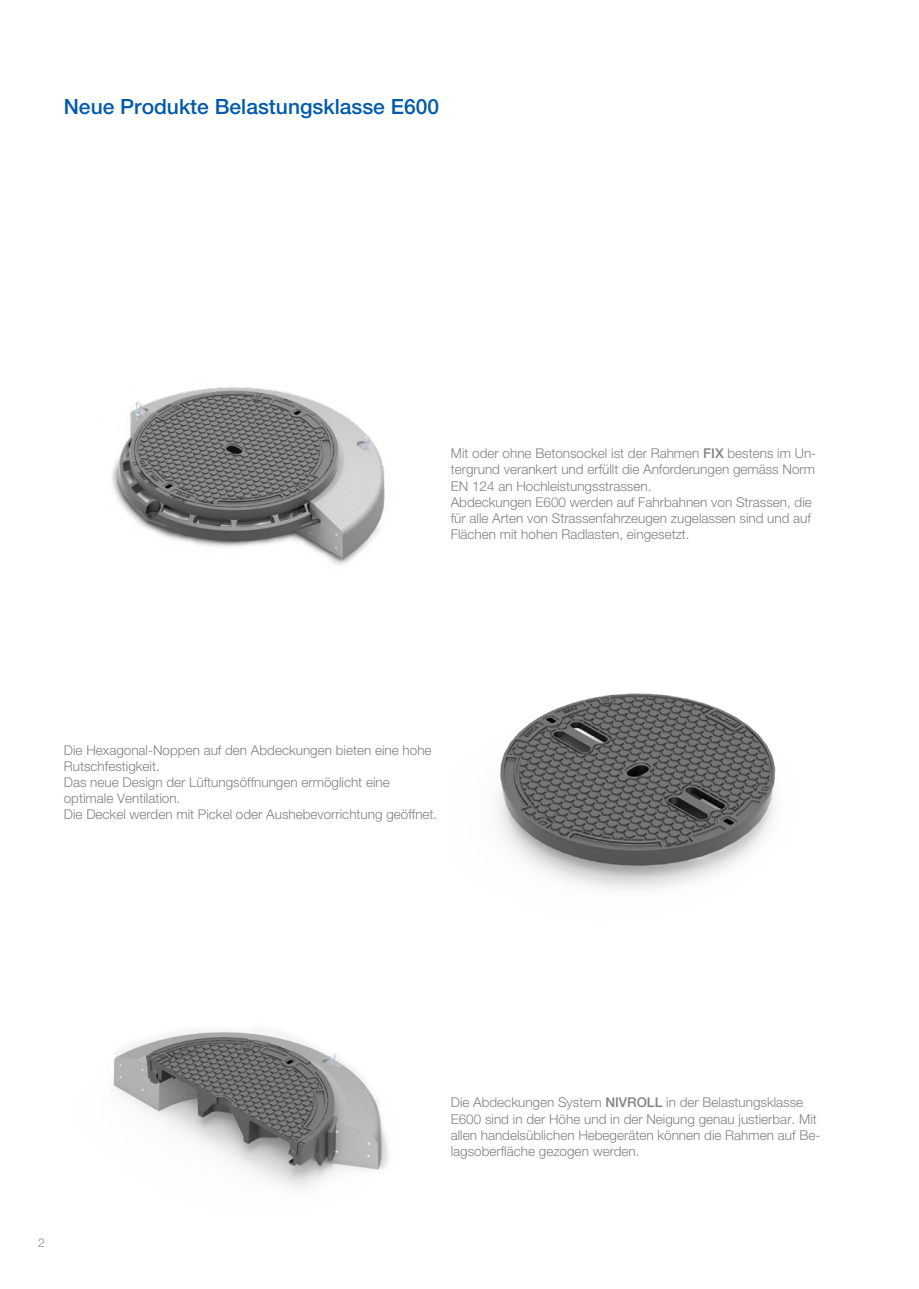
<style>
.page{position:relative;width:919px;height:1289px;background:#fff}
.page>*{position:absolute;margin:0;border:0;box-sizing:border-box;transform-origin:0 0}
.t1{font:500 21px "Helvetica Neue";color:#015aaa}
.t2{font:300 13.5px/16.2px "Helvetica Neue";color:#808285}
.t3{font:300 12px "Helvetica Neue";color:#87898c}
.s1{font-weight:500}
</style>
<div class="page">
<img style="left:112px;top:387px;width:273px;height:178px">
<img style="left:498px;top:693px;width:278px;height:197px">
<img style="left:113px;top:1030px;width:276px;height:159px">
<h1 class="t1" style="left:64px;top:94px;width:377px">Neue Produkte Belastungsklasse E600</h1>
<p class="t2" style="left:450px;top:445px;width:367px">Mit oder ohne Betonsockel ist der Rahmen <span class="s1">FIX</span> bestens im Un&shy;tergrund verankert und erfüllt die Anforderungen gemäss Norm EN 124 an Hochleistungsstrassen.<br>Abdeckungen E600 werden auf Fahrbahnen von Strassen, die für alle Arten von Strassenfahrzeugen zugelassen sind und auf Flächen mit hohen Radlasten, eingesetzt.</p>
<p class="t2" style="left:64px;top:741px;width:375px">Die Hexagonal-Noppen auf den Abdeckungen bieten eine hohe Rutschfestigkeit.<br>Das neue Design der Lüftungsöffnungen ermöglicht eine optimale Ventilation.<br>Die Deckel werden mit Pickel oder Aushebevorrichtung geöffnet.</p>
<p class="t3" style="left:38px;top:1235px;width:8px">2</p>
<p class="t2" style="left:450px;top:1094px;width:371px">Die Abdeckungen System <span class="s1">NIVROLL</span> in der Belastungsklasse E600 sind in der Höhe und in der Neigung genau justierbar. Mit allen handelsüblichen Hebegeräten können die Rahmen auf Be&shy;lagsoberfläche gezogen werden.</p>
</div>
